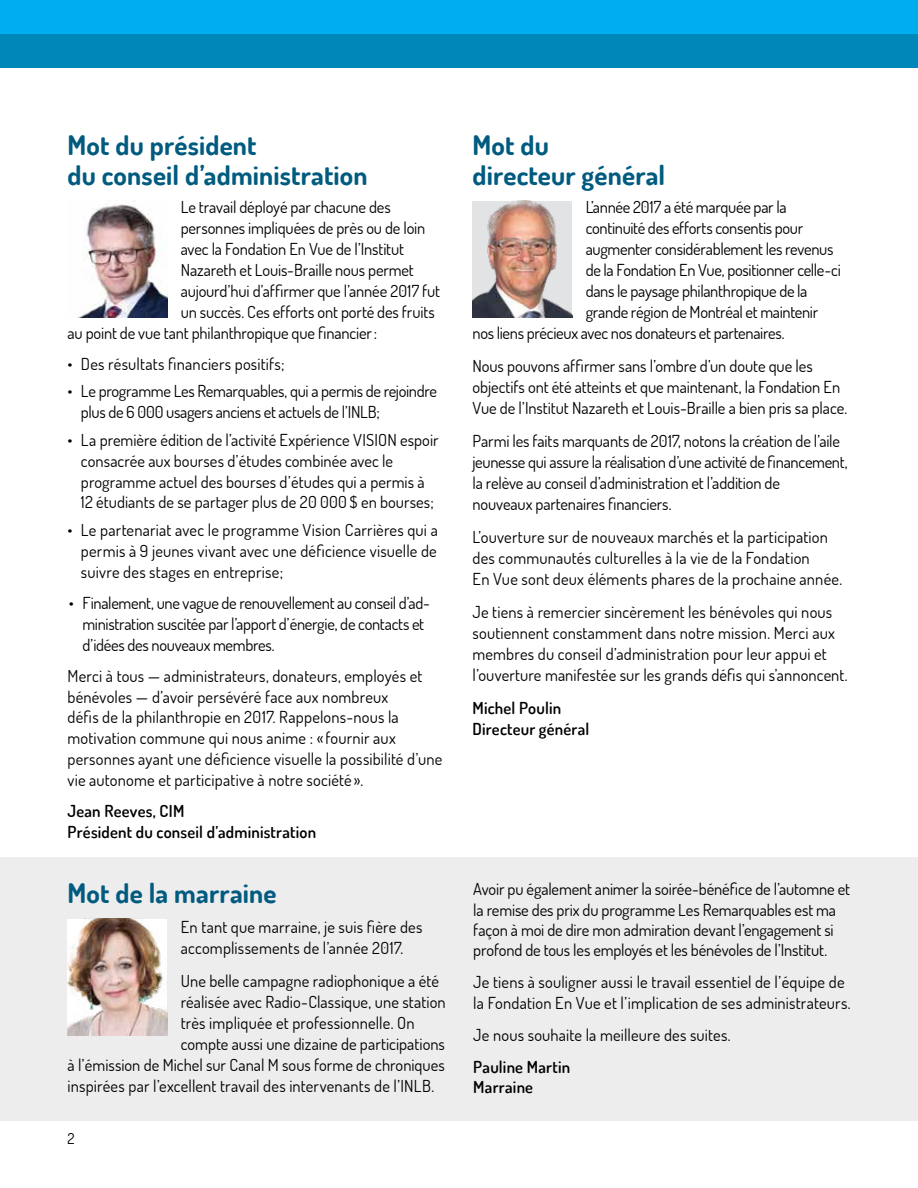
<style>
.page{position:relative;width:918px;height:1188px;background:#fff}
.page>*{position:absolute;margin:0;border:0;box-sizing:border-box;transform-origin:0 0}
.t1{font:700 27px/30px "Dosis";letter-spacing:.005em;color:#005b7f}
.t2{font:16.5px/21px "Dosis";color:#000}
.t3{font:16.5px/20.9px "Dosis";letter-spacing:-.02em;color:#000}
.t4{font:600 16.5px/20.2px "Dosis";letter-spacing:.01em;color:#000}
.t5{font:15px "Dosis";color:#000}
</style>
<div class="page">
<div style="left:0;top:857px;width:918px;height:263px;background:#ededee"></div>
<div style="left:0;top:0;width:918px;height:34px;background:#00aeef"></div>
<div style="left:0;top:34px;width:918px;height:34px;background:#0087ba"></div>
<img style="left:77px;top:204px;width:90px;height:114px">
<img style="left:472px;top:201px;width:100px;height:117px">
<img style="left:68px;top:919px;width:99px;height:117px">
<h2 class="t1" style="left:68px;top:129px;width:302px">Mot du président<br>du conseil d’administration</h2>
<p class="t2" style="left:181px;top:196px;width:212px">Le travail déployé par chacune des</p>
<p class="t2" style="left:181px;top:217px;width:246px">personnes impliquées de près ou de loin</p>
<p class="t2" style="left:181px;top:238px;width:225px">avec la Fondation En Vue de l’Institut</p>
<p class="t2" style="left:181px;top:259px;width:235px">Nazareth et Louis-Braille nous permet</p>
<p class="t2" style="left:181px;top:280px;width:261px">aujourd’hui d’affirmer que l’année 2017 fut</p>
<p class="t2" style="left:181px;top:301px;width:256px">un succès. Ces efforts ont porté des fruits</p>
<p class="t2" style="left:67px;top:322px;width:311px">au point de vue tant philanthropique que financier:</p>
<p class="t2" style="left:67px;top:353px;width:219px">• Des résultats financiers positifs;</p>
<p class="t3" style="left:81px;top:381px;width:358px;text-indent:-13px">• Le programme Les Remarquables, qui a permis de rejoindre plus de 6 000 usagers anciens et actuels de l’INLB;</p>
<p class="t2" style="left:81px;top:429px;width:359px;text-indent:-13px">• La première édition de l’activité Expérience VISION espoir consacrée aux bourses d’études combinée avec le programme actuel des bourses d’études qui a permis à 12 étudiants de se partager plus de 20 000 $ en bourses;</p>
<p class="t2" style="left:81px;top:519px;width:358px;text-align:justify;text-indent:-13px">• Le partenariat avec le programme Vision Carrières qui a permis à 9 jeunes vivant avec une déficience visuelle de suivre des stages en entreprise;</p>
<p class="t3" style="left:82px;top:592px;width:349px;text-indent:-13px">• Finalement, une vague de renouvellement au conseil d’ad&shy;ministration suscitée par l’apport d’énergie, de contacts et d’idées des nouveaux membres.</p>
<p class="t2" style="left:67px;top:665px;width:376px">Merci à tous — administrateurs, donateurs, employés et bénévoles — d’avoir persévéré face aux nombreux<br>défis de la philanthropie en 2017. Rappelons-nous la motivation commune qui nous anime : «fournir aux personnes ayant une déficience visuelle la possibilité d’une vie autonome et participative à notre société».</p>
<p class="t4" style="left:67px;top:800px;width:250px;line-height:20.9px">Jean Reeves, CIM<br>Président du conseil d’administration</p>
<h2 class="t1" style="left:68px;top:878px;width:211px">Mot de la marraine</h2>
<p class="t2" style="left:181px;top:916px;width:243px">En tant que marraine, je suis fière des accomplissements de l’année 2017.</p>
<p class="t2" style="left:181px;top:970px;width:260px">Une belle campagne radiophonique a été</p>
<p class="t2" style="left:181px;top:991px;width:267px">réalisée avec Radio-Classique, une station</p>
<p class="t2" style="left:181px;top:1012px;width:236px">très impliquée et professionnelle. On</p>
<p class="t2" style="left:181px;top:1033px;width:266px">compte aussi une dizaine de participations</p>
<p class="t2" style="left:68px;top:1054px;width:379px">à l’émission de Michel sur Canal M sous forme de chroniques</p>
<p class="t2" style="left:68px;top:1075px;width:368px">inspirées par l’excellent travail des intervenants de l’INLB.</p>
<p class="t5" style="left:68px;top:1129px;width:9px">2</p>
<h2 class="t1" style="left:472px;top:129px;width:194px">Mot du<br>directeur général</h2>
<p class="t3" style="left:586px;top:196px;width:202px">L’année 2017 a été marquée par la</p>
<p class="t3" style="left:586px;top:217px;width:219px">continuité des efforts consentis pour</p>
<p class="t3" style="left:586px;top:238px;width:249px">augmenter considérablement les revenus</p>
<p class="t3" style="left:586px;top:259px;width:257px">de la Fondation En Vue, positionner celle-ci</p>
<p class="t3" style="left:586px;top:280px;width:223px">dans le paysage philanthropique de la</p>
<p class="t3" style="left:586px;top:301px;width:234px">grande région de Montréal et maintenir</p>
<p class="t3" style="left:472px;top:322px;width:314px">nos liens précieux avec nos donateurs et partenaires.</p>
<p class="t2" style="left:472px;top:355px;width:376px">Nous pouvons affirmer sans l’ombre d’un doute que les objectifs ont été atteints et que maintenant, la Fondation En<br>Vue de l’Institut Nazareth et Louis-Braille a bien pris sa place.</p>
<p class="t2" style="left:472px;top:430px;width:377px">Parmi les faits marquants de 2017, notons la création de l’aile jeunesse qui assure la réalisation d’une activité de financement, la relève au conseil d’administration et l’addition de<br>nouveaux partenaires financiers.</p>
<p class="t2" style="left:472px;top:526px;width:371px">L’ouverture sur de nouveaux marchés et la participation des communautés culturelles à la vie de la Fondation<br>En Vue sont deux éléments phares de la prochaine année.</p>
<p class="t2" style="left:472px;top:601px;width:377px">Je tiens à remercier sincèrement les bénévoles qui nous soutiennent constamment dans notre mission. Merci aux membres du conseil d’administration pour leur appui et l’ouverture manifestée sur les grands défis qui s’annoncent.</p>
<p class="t4" style="left:472px;top:697px;width:118px;line-height:21px">Michel Poulin<br>Directeur général</p>
<p class="t2" style="left:473px;top:879px;width:378px;line-height:20.2px">Avoir pu également animer la soirée-bénéfice de l’automne et la remise des prix du programme Les Remarquables est ma façon à moi de dire mon admiration devant l’engagement si profond de tous les employés et les bénévoles de l’Institut.</p>
<p class="t2" style="left:473px;top:972px;width:379px;line-height:20.2px">Je tiens à souligner aussi le travail essentiel de l’équipe de la Fondation En Vue et l’implication de ses administrateurs.</p>
<p class="t2" style="left:473px;top:1024px;width:259px">Je nous souhaite la meilleure des suites.</p>
<p class="t4" style="left:473px;top:1057px;width:98px">Pauline Martin<br>Marraine</p>
</div>
